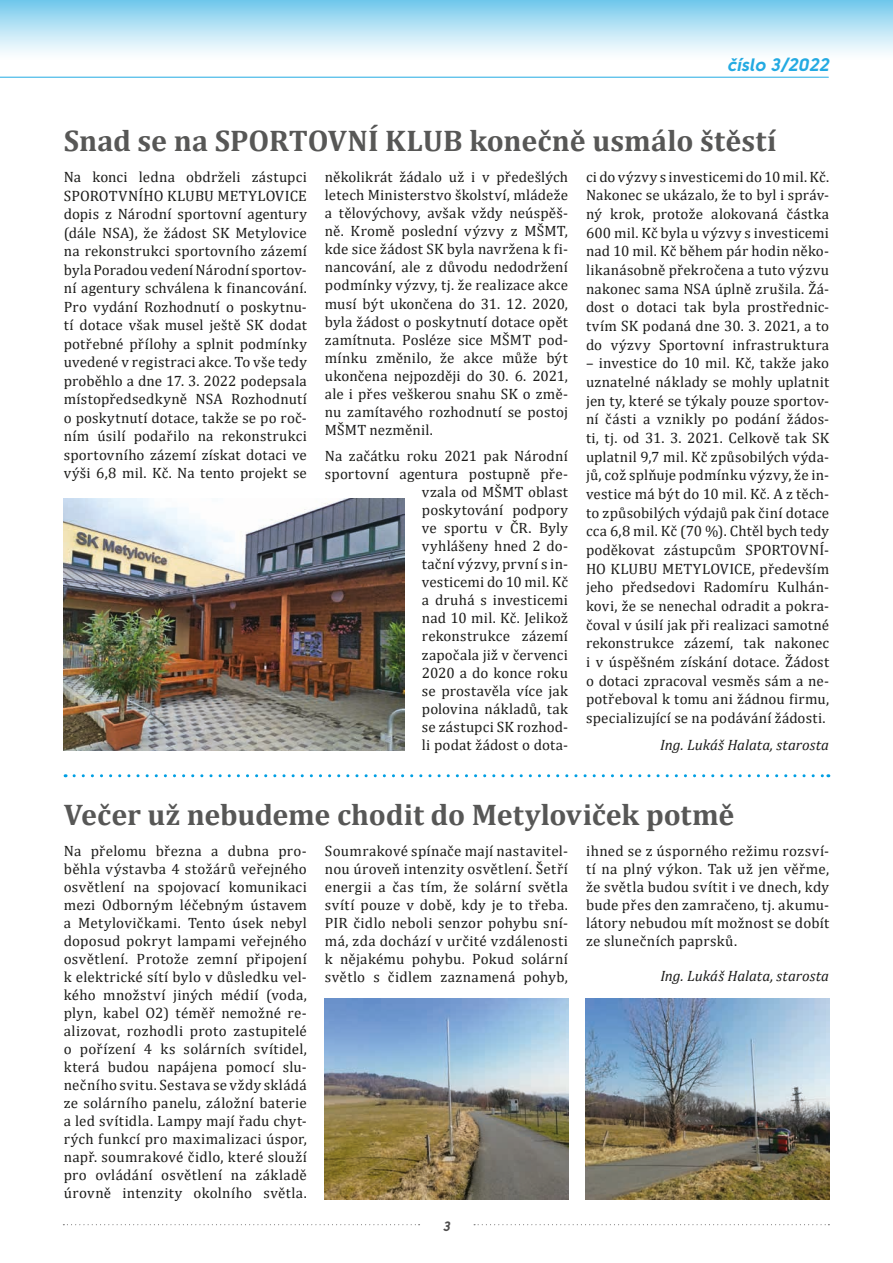
<style>
.page{position:relative;width:893px;height:1263px;background:#fff}
.page>*{position:absolute;margin:0;border:0;box-sizing:border-box;transform-origin:0 0}
.t1{font:700 30px "Cambria";letter-spacing:-.005em;color:#575756}
.t2{font:18px "Solomon Sans Bold Italic";color:#24aae2}
.t3{font:15px/18px "Cambria";letter-spacing:.015em;color:#1d1d1b;text-align:justify}
.t4{font:italic 15px "Cambria";color:#1d1d1b}
.t5{font:13.5px "Solomon Sans Bold Italic";color:#4d4c4c}
</style>
<div class="page">
<div style="left:0;top:0;width:893px;height:77px;background:linear-gradient(to bottom,#7dcded,#fff)"></div>
<svg style="left:63px;top:1224px;width:357px;height:1px"></svg>
<svg style="left:474px;top:1224px;width:355px;height:1px"></svg>
<hr style="left:0;top:77px;width:828px;height:1px;background:#23abe3">
<svg style="left:74px;top:774px;width:755px;height:3px"></svg>
<img style="left:64px;top:498px;width:341px;height:252px">
<img style="left:325px;top:999px;width:243px;height:200px">
<img style="left:585px;top:998px;width:244px;height:201px">
<p class="t2" style="left:728px;top:54px;width:103px">číslo 3/2022</p>
<h1 class="t1" style="left:64px;top:120px;width:714px">Snad se na SPORTOVNÍ KLUB konečně usmálo štěstí</h1>
<p class="t3" style="left:64px;top:168px;width:245px;line-height:18.5px">Na konci ledna obdrželi zástupci SPOROTVNÍHO KLUBU METYLOVICE dopis z Národní sportovní agentury (dále NSA), že žádost SK Metylovice na rekonstrukci sportovního zázemí byla Poradou vedení Národní sportov&shy;ní agentury schválena k financování.<br>Pro vydání Rozhodnutí o poskytnu&shy;tí dotace však musel ještě SK dodat potřebné přílohy a splnit podmínky uvedené v registraci akce. To vše tedy proběhlo a dne 17. 3. 2022 podepsala místopředsedkyně NSA Rozhodnutí o poskytnutí dotace, takže se po roč&shy;ním úsilí podařilo na rekonstrukci sportovního zázemí získat dotaci ve výši 6,8 mil. Kč. Na tento projekt se</p>
<p class="t3" style="left:325px;top:168px;width:245px">několikrát žádalo už i v předešlých letech Ministerstvo školství, mládeže a tělovýchovy, avšak vždy neúspěš&shy;ně. Kromě poslední výzvy z MŠMT, kde sice žádost SK byla navržena k fi&shy;nancování, ale z důvodu nedodržení podmínky výzvy, tj. že realizace akce musí být ukončena do 31. 12. 2020, byla žádost o poskytnutí dotace opět zamítnuta. Posléze sice MŠMT pod&shy;mínku změnilo, že akce může být ukončena nejpozději do 30. 6. 2021, ale i přes veškerou snahu SK o změ&shy;nu zamítavého rozhodnutí se postoj MŠMT nezměnil.</p>
<p class="t3" style="left:586px;top:167px;width:245px;line-height:18.6px">ci do výzvy s investicemi do 10 mil. Kč.<br>Nakonec se ukázalo, že to byl i správ&shy;ný krok, protože alokovaná částka 600 mil. Kč byla u výzvy s investicemi nad 10 mil. Kč během pár hodin něko&shy;likanásobně překročena a tuto výzvu nakonec sama NSA úplně zrušila. Žá&shy;dost o dotaci tak byla prostřednic&shy;tvím SK podaná dne 30. 3. 2021, a to do výzvy Sportovní infrastruktura</p>
<p class="t3" style="left:586px;top:354px;width:245px;line-height:18.6px">– investice do 10 mil. Kč, takže jako uznatelné náklady se mohly uplatnit jen ty, které se týkaly pouze sportov&shy;ní části a vznikly po podání žádos&shy;ti, tj. od 31. 3. 2021. Celkově tak SK uplatnil 9,7 mil. Kč způsobilých výda&shy;jů, což splňuje podmínku výzvy, že in&shy;vestice má být do 10 mil. Kč. A z těch&shy;to způsobilých výdajů pak činí dotace cca 6,8 mil. Kč (70 %). Chtěl bych tedy poděkovat zástupcům SPORTOVNÍ-HO KLUBU METYLOVICE, především jeho předsedovi Radomíru Kulhán&shy;kovi, že se nenechal odradit a pokra&shy;čoval v úsilí jak při realizaci samotné rekonstrukce zázemí, tak nakonec i v úspěšném získání dotace. Žádost o dotaci zpracoval vesměs sám a ne&shy;potřeboval k tomu ani žádnou firmu, specializující se na podávání žádosti.</p>
<p class="t4" style="left:660px;top:734px;width:170px">Ing. Lukáš Halata, starosta</p>
<p class="t3" style="left:325px;top:447px;width:245px;text-align:right">Na začátku roku 2021 pak Národní sportovní agentura postupně pře&shy;vzala od MŠMT oblast<br>poskytování podpory<br>ve sportu v ČR. Byly<br>vyhlášeny hned 2 do-<br>tační výzvy, první s in-<br>vesticemi do 10 mil. Kč<br>a druhá s investicemi<br>nad 10 mil. Kč. Jelikož<br>rekonstrukce zázemí<br>započala již v červenci<br>2020 a do konce roku<br>se prostavěla více jak<br>polovina nákladů, tak<br>se zástupci SK rozhod-<br>li podat žádost o dota-</p>
<h1 class="t1" style="left:64px;top:793px;width:672px">Večer už nebudeme chodit do Metyloviček potmě</h1>
<p class="t3" style="left:64px;top:841px;width:245px">Na přelomu března a dubna pro&shy;běhla výstavba 4 stožárů veřejného osvětlení na spojovací komunikaci mezi Odborným léčebným ústavem a Metylovičkami. Tento úsek nebyl doposud pokryt lampami veřejného osvětlení. Protože zemní připojení k elektrické sítí bylo v důsledku vel&shy;kého množství jiných médií (voda, plyn, kabel O2) téměř nemožné re&shy;alizovat, rozhodli proto zastupitelé o pořízení 4 ks solárních svítidel, která budou napájena pomocí slu&shy;nečního svitu. Sestava se vždy skládá ze solárního panelu, záložní baterie a led svítidla. Lampy mají řadu chyt&shy;rých funkcí pro maximalizaci úspor, např. soumrakové čidlo, které slouží pro ovládání osvětlení na základě úrovně intenzity okolního světla.</p>
<p class="t3" style="left:325px;top:841px;width:245px">Soumrakové spínače mají nastavitel&shy;nou úroveň intenzity osvětlení. Šetří energii a čas tím, že solární světla svítí pouze v době, kdy je to třeba.<br>PIR čidlo neboli senzor pohybu sní&shy;má, zda dochází v určité vzdálenosti k nějakému pohybu. Pokud solární světlo s čidlem zaznamená pohyb,</p>
<p class="t3" style="left:586px;top:841px;width:245px">ihned se z úsporného režimu rozsví&shy;tí na plný výkon. Tak už jen věřme, že světla budou svítit i ve dnech, kdy bude přes den zamračeno, tj. akumu&shy;látory nebudou mít možnost se dobít ze slunečních paprsků.</p>
<p class="t4" style="left:660px;top:965px;width:170px">Ing. Lukáš Halata, starosta</p>
<p class="t5" style="left:443px;top:1218px;width:9px">3</p>
</div>
